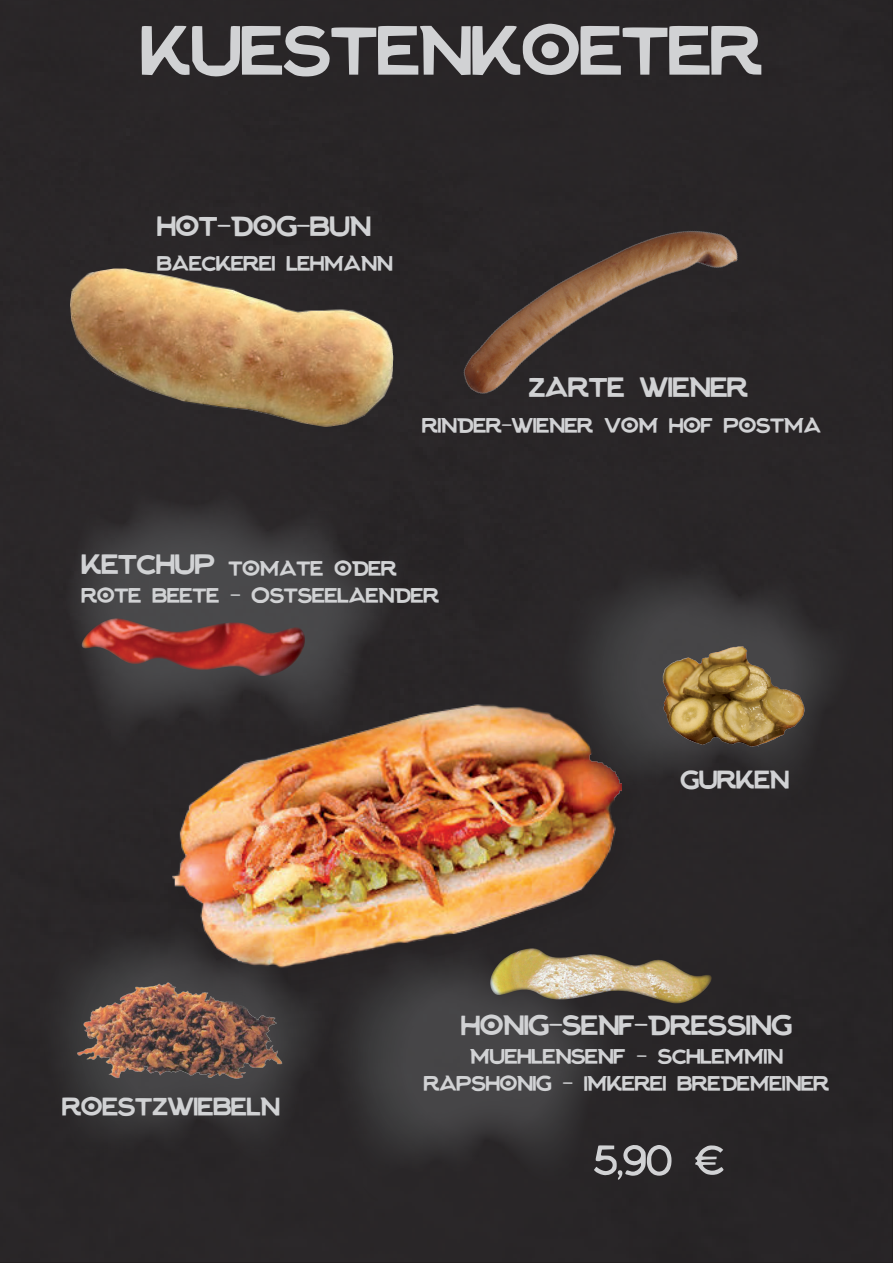
<style>
.page{position:relative;width:893px;height:1263px;background:#fff}
.page>*{position:absolute;margin:0;border:0;box-sizing:border-box;transform-origin:0 0}
.t1{font:90px "Jacked Font";color:#d1d2d4}
.t2{font:54px "Jacked Font";color:#d1d2d4}
.t3{font:36px "Jacked Font";color:#d1d2d4}
.t4{font:33px "Jacked Font";color:#d1d2d4}
.t5{font:27px/27px "Jacked Font";color:#d1d2d4;text-align:center}
.s1{font-size:36px}
</style>
<div class="page">
<div style="left:0;top:0;width:892px;height:1262px;background:#292628"></div>
<svg style="left:325px;top:987px;width:314px;height:217px;background:#363436"></svg>
<div style="left:175px;top:706px;width:467px;height:281px;background:#231f20;opacity:.3"></div>
<img style="left:171px;top:702px;width:450px;height:267px">
<svg style="left:36px;top:907px;width:314px;height:276px;background:#453c36"></svg>
<svg style="left:558px;top:543px;width:314px;height:276px;background:#38302f"></svg>
<img style="left:77px;top:978px;width:218px;height:116px">
<svg style="left:63px;top:478px;width:355px;height:276px;background:#3a3535"></svg>
<img style="left:71px;top:269px;width:322px;height:158px">
<img style="left:660px;top:645px;width:148px;height:116px">
<img style="left:81px;top:617px;width:226px;height:61px">
<img style="left:408px;top:122px;width:380px;height:380px">
<img style="left:489px;top:947px;width:224px;height:58px">
<h1 class="t1" style="left:141px;top:9px;width:623px">Küuestenköoeter</h1>
<h3 class="t3" style="left:157px;top:210px;width:215px">hot-Dog-Bun</h3>
<p class="t5" style="left:157px;top:253px;width:237px">Bäaeckerei Lehmann</p>
<h3 class="t3" style="left:529px;top:370px;width:221px">Zarte Wiener</h3>
<p class="t5" style="left:422px;top:415px;width:400px">Rinder-Wiener vom Hof Postma</p>
<p class="t5" style="left:82px;top:558px;width:359px;text-align:left"><span class="s1">Ketchup</span> Tomate oder<br>Rote Beete - Ostseelaender</p>
<p class="t4" style="left:680px;top:764px;width:110px">Gurken</p>
<p class="t4" style="left:62px;top:1091px;width:219px">Roestzwiebeln</p>
<h3 class="t3" style="left:461px;top:1009px;width:332px">Honig-Senf-Dressing</h3>
<p class="t5" style="left:424px;top:1046px;width:407px">MuehlenSenf - Schlemmin<br>Rapshonig - Imkerei Bredemeiner</p>
<h2 class="t2" style="left:593px;top:1136px;width:132px">5,90 €</h2>
</div>
